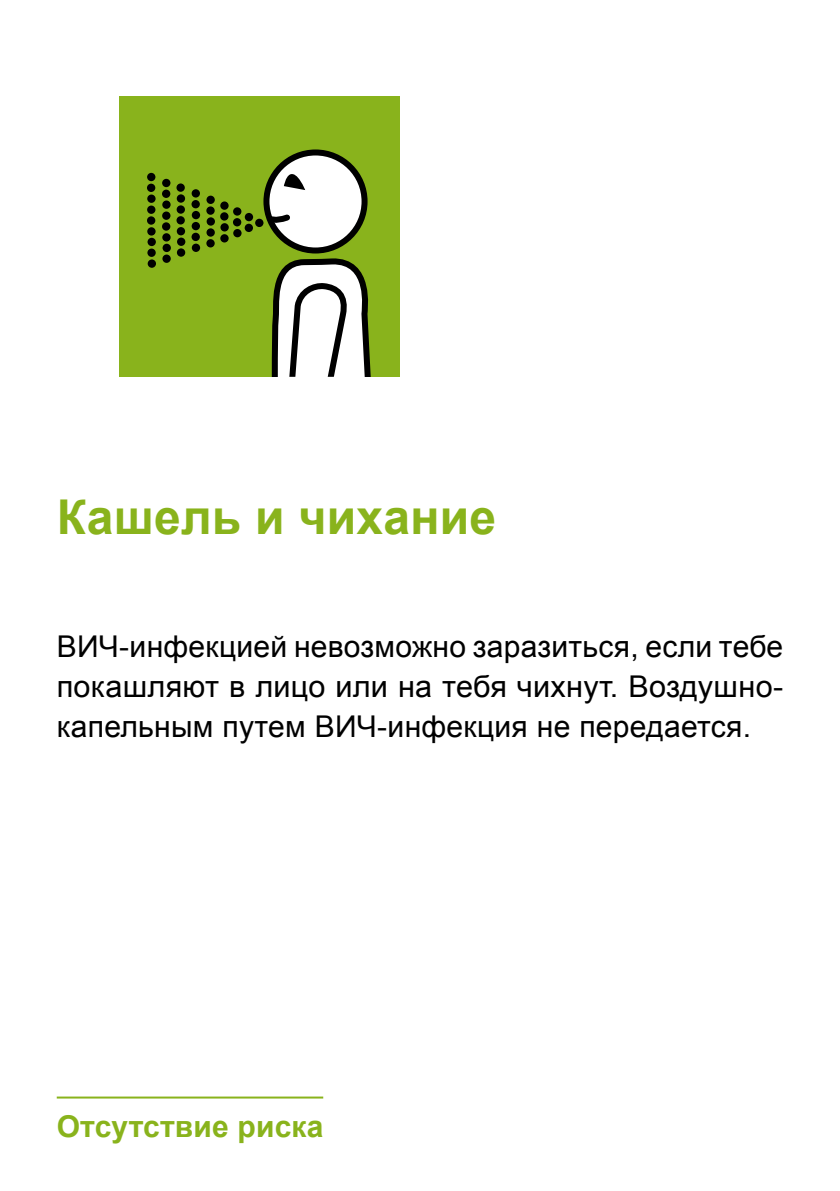
<style>
.page{position:relative;width:840px;height:1191px;background:#fff}
.page>*{position:absolute;margin:0;border:0;box-sizing:border-box;transform-origin:0 0}
.Headline{font:700 48px "Arial";letter-spacing:.005em;color:#89b31c}
.Fließtext{font:30px/40px "Arial";letter-spacing:.01em;color:#000;text-align:justify}
.Fließtext-2{font:700 30px "Arial";letter-spacing:.005em;color:#89b31c}
</style>
<div class="page">
<hr style="left:57px;top:1096px;width:266px;height:2px;background:#89b31c">
<div style="left:119px;top:97px;width:280px;height:280px;background:#89b31c"></div>
<div style="left:266px;top:152px;width:98px;height:98px;background:#fff;border-radius:50%"></div>
<div style="left:263px;top:149px;width:104px;height:104px;border:6px solid #000;border-radius:50%"></div>
<svg style="left:271px;top:258px;width:100px;height:119px;background:#b3b7a9"></svg>
<svg style="left:284px;top:174px;width:21px;height:16px"></svg>
<div style="left:147px;top:227px;width:8px;height:8px;background:#000;border-radius:50%"></div>
<div style="left:147px;top:216px;width:8px;height:9px;background:#000;border-radius:50%"></div>
<div style="left:147px;top:205px;width:8px;height:9px;background:#000;border-radius:50%"></div>
<div style="left:147px;top:194px;width:8px;height:9px;background:#000;border-radius:50%"></div>
<div style="left:147px;top:184px;width:8px;height:8px;background:#000;border-radius:50%"></div>
<div style="left:147px;top:173px;width:8px;height:8px;background:#000;border-radius:50%"></div>
<div style="left:148px;top:259px;width:8px;height:9px;background:#000;border-radius:50%"></div>
<div style="left:147px;top:248px;width:9px;height:9px;background:#000;border-radius:50%"></div>
<div style="left:147px;top:238px;width:9px;height:8px;background:#000;border-radius:50%"></div>
<div style="left:162px;top:233px;width:8px;height:8px;background:#000;border-radius:50%"></div>
<div style="left:162px;top:222px;width:8px;height:9px;background:#000;border-radius:50%"></div>
<div style="left:162px;top:211px;width:8px;height:9px;background:#000;border-radius:50%"></div>
<div style="left:162px;top:200px;width:8px;height:9px;background:#000;border-radius:50%"></div>
<div style="left:162px;top:190px;width:8px;height:8px;background:#000;border-radius:50%"></div>
<div style="left:162px;top:179px;width:8px;height:8px;background:#000;border-radius:50%"></div>
<div style="left:162px;top:254px;width:9px;height:9px;background:#000;border-radius:50%"></div>
<div style="left:162px;top:244px;width:9px;height:8px;background:#000;border-radius:50%"></div>
<div style="left:192px;top:244px;width:8px;height:8px;background:#000;border-radius:50%"></div>
<div style="left:191px;top:233px;width:9px;height:8px;background:#000;border-radius:50%"></div>
<div style="left:191px;top:222px;width:9px;height:8px;background:#000;border-radius:50%"></div>
<div style="left:192px;top:211px;width:8px;height:8px;background:#000;border-radius:50%"></div>
<div style="left:191px;top:200px;width:9px;height:8px;background:#000;border-radius:50%"></div>
<div style="left:191px;top:189px;width:9px;height:8px;background:#000;border-radius:50%"></div>
<div style="left:206px;top:239px;width:8px;height:8px;background:#000;border-radius:50%"></div>
<div style="left:206px;top:228px;width:9px;height:9px;background:#000;border-radius:50%"></div>
<svg style="left:206px;top:217px;width:9px;height:9px"></svg>
<div style="left:206px;top:206px;width:8px;height:9px;background:#000;border-radius:50%"></div>
<div style="left:206px;top:196px;width:9px;height:8px;background:#000;border-radius:50%"></div>
<div style="left:220px;top:234px;width:8px;height:8px;background:#000;border-radius:50%"></div>
<div style="left:220px;top:223px;width:9px;height:8px;background:#000;border-radius:50%"></div>
<div style="left:220px;top:212px;width:8px;height:9px;background:#000;border-radius:50%"></div>
<div style="left:220px;top:201px;width:8px;height:9px;background:#000;border-radius:50%"></div>
<div style="left:233px;top:229px;width:8px;height:8px;background:#000;border-radius:50%"></div>
<div style="left:233px;top:218px;width:8px;height:8px;background:#000;border-radius:50%"></div>
<div style="left:233px;top:207px;width:8px;height:9px;background:#000;border-radius:50%"></div>
<div style="left:255px;top:219px;width:8px;height:8px;background:#000;border-radius:50%"></div>
<div style="left:244px;top:224px;width:9px;height:8px;background:#000;border-radius:50%"></div>
<div style="left:245px;top:213px;width:8px;height:8px;background:#000;border-radius:50%"></div>
<div style="left:177px;top:227px;width:8px;height:8px;background:#000;border-radius:50%"></div>
<div style="left:176px;top:216px;width:9px;height:8px;background:#000;border-radius:50%"></div>
<svg style="left:176px;top:205px;width:9px;height:9px"></svg>
<div style="left:177px;top:194px;width:8px;height:9px;background:#000;border-radius:50%"></div>
<div style="left:176px;top:183px;width:9px;height:9px;background:#000;border-radius:50%"></div>
<div style="left:177px;top:248px;width:8px;height:9px;background:#000;border-radius:50%"></div>
<div style="left:177px;top:238px;width:8px;height:8px;background:#000;border-radius:50%"></div>
<svg style="left:264px;top:210px;width:26px;height:15px"></svg>
<p class="Headline" style="left:57px;top:485px;width:441px">Кашель и чихание</p>
<p class="Fließtext" style="left:57px;top:626px;width:727px">ВИЧ-инфекцией невозможно заразиться, если тебе покашляют в лицо или на тебя чихнут. Воздушно&shy;капельным путем ВИЧ-инфекция не передается.</p>
<p class="Fließtext-2" style="left:57px;top:1106px;width:268px">Отсутствие риска</p>
</div>
